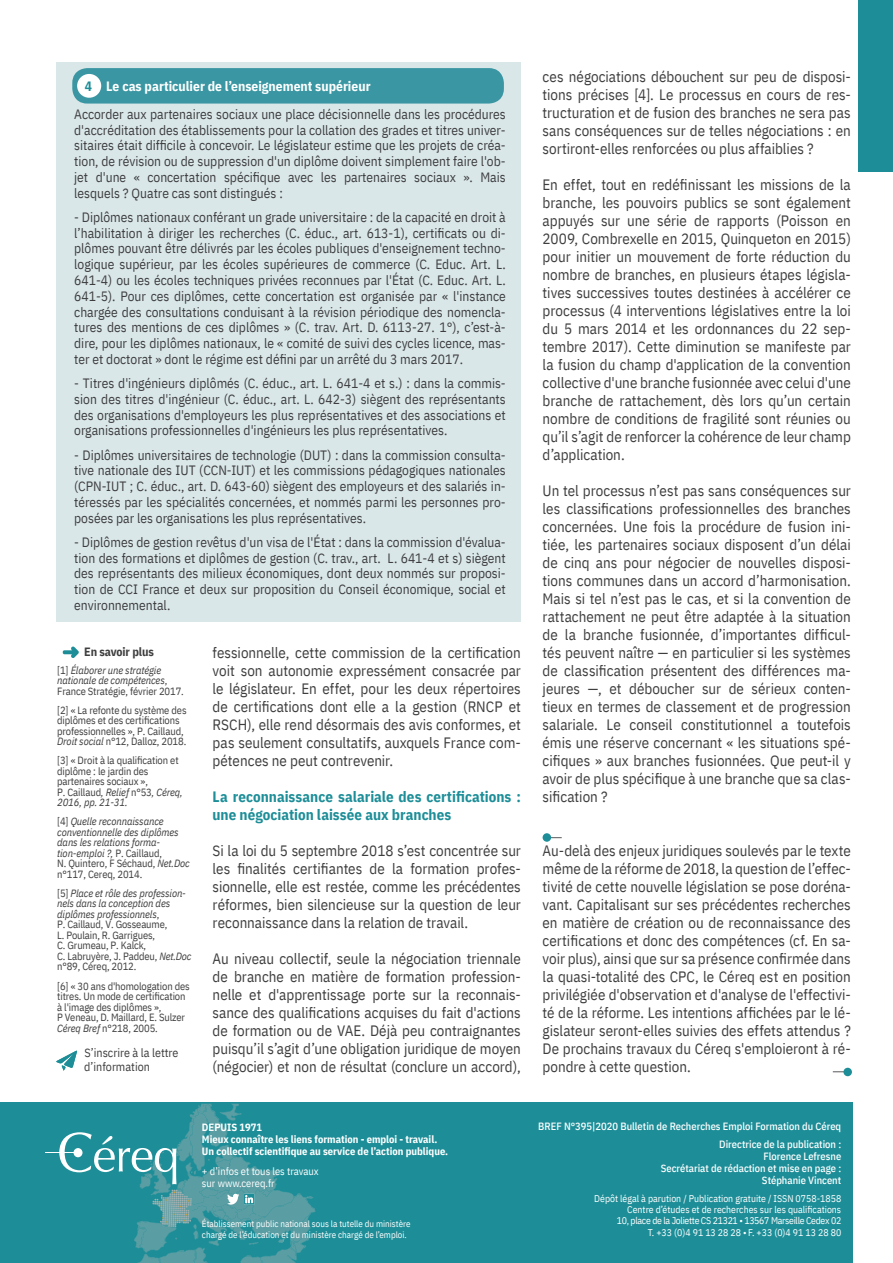
<style>
.page{position:relative;width:893px;height:1263px;background:#fff}
.page>*{position:absolute;margin:0;border:0;box-sizing:border-box;transform-origin:0 0}
.TEXTE{font:15px/18px "IBM Plex Sans Cond";color:#3e3e3f;text-align:justify}
.TEXTE-2{font:700 15px/18px "IBM Plex Sans Cond";color:#1d8e98}
.t1{font:13.5px/15.8px "IBM Plex Sans Cond";color:#3e3e3f;text-align:justify}
.TEXTEENCADRE{font:700 13.5px "IBM Plex Sans Cond";color:#fff}
.TEXTEENCADRE-2{font:700 13.5px "IBM Plex Sans Cond";color:#1d8e98}
.t2{font:12px/13.5px "IBM Plex Sans Cond";color:#3e3e3f}
.t3{font:700 12px "IBM Plex Sans Cond";letter-spacing:-.01em;color:#3e3e3f}
.t4{font:10.5px/10.5px "IBM Plex Sans Cond";letter-spacing:-.01em;color:#3e3e3f}
.t5{font:italic 10.5px/10.5px "IBM Plex Sans Cond";letter-spacing:-.01em;color:#3e3e3f}
.t6{font:500 10.5px/12px "IBM Plex Sans Cond";color:#fff;text-align:right}
.t7{font:700 10.5px "IBM Plex Sans Cond";color:#fff}
.t8{font:10.5px/12px "IBM Plex Sans Cond";color:#fff}
.t9{font:9.75px/11.2px "IBM Plex Sans Cond";color:#fff;text-align:right}
.t10{font:9px/10.8px "IBM Plex Sans Cond";color:#fff}
.s1{font-style:normal}
.s2{font-style:italic}
</style>
<div class="page">
<svg style="left:63px;top:646px;width:16px;height:12px"></svg>
<svg style="left:56px;top:1051px;width:21px;height:20px"></svg>
<div style="left:0;top:1102px;width:853px;height:161px;background:#1d8e98"></div>
<hr style="left:46px;top:1152px;width:35px;height:1px;background:#fff">
<svg style="left:59px;top:1103px;width:257px;height:160px"></svg>
<div style="left:843px;top:1068px;width:9px;height:8px;background:#1d8e98;border-radius:50%"></div>
<div style="left:859px;top:0;width:34px;height:172px;background:#1d8e98"></div>
<div style="left:543px;top:833px;width:8px;height:9px;background:#1d8e98;border-radius:50%"></div>
<div style="left:56px;top:63px;width:465px;height:559px;background:#dae7e9"></div>
<div style="left:72px;top:68px;width:432px;height:36px;background:#3996a2;border-radius:15px"></div>
<div style="left:77px;top:74px;width:24px;height:24px;background:#fff;border-radius:50%"></div>
<p class="TEXTEENCADRE-2" style="left:85px;top:76px;width:9px">4</p>
<p class="TEXTEENCADRE" style="left:106px;top:76px;width:266px">Le cas particulier de l’enseignement supérieur</p>
<p class="t1" style="left:74px;top:105px;width:433px">Accorder aux partenaires sociaux une place décisionnelle dans les procédures d'accréditation des établissements pour la collation des grades et titres univer&shy;sitaires était difficile à concevoir. Le législateur estime que les projets de créa&shy;tion, de révision ou de suppression d'un diplôme doivent simplement faire l'ob&shy;jet d'une « concertation spécifique avec les partenaires sociaux ». Mais lesquels ? Quatre cas sont distingués :</p>
<p class="t1" style="left:74px;top:208px;width:433px">- Diplômes nationaux conférant un grade universitaire : de la capacité en droit à l’habilitation à diriger les recherches (C. éduc., art. 613-1), certificats ou di&shy;plômes pouvant être délivrés par les écoles publiques d'enseignement techno&shy;logique supérieur, par les écoles supérieures de commerce (C. Educ. Art. L.<br>641-4) ou les écoles techniques privées reconnues par l'État (C. Educ. Art. L.<br>641-5). Pour ces diplômes, cette concertation est organisée par « l'instance chargée des consultations conduisant à la révision périodique des nomencla&shy;tures des mentions de ces diplômes » (C. trav. Art. D. 6113-27. 1°), c’est-à&shy;dire, pour les diplômes nationaux, le « comité de suivi des cycles licence, mas&shy;ter et doctorat » dont le régime est défini par un arrêté du 3 mars 2017.</p>
<p class="t1" style="left:74px;top:374px;width:433px">- Titres d'ingénieurs diplômés (C. éduc., art. L. 641-4 et s.) : dans la commis&shy;sion des titres d'ingénieur (C. éduc., art. L. 642-3) siègent des représentants des organisations d'employeurs les plus représentatives et des associations et organisations professionnelles d'ingénieurs les plus représentatives.</p>
<p class="t1" style="left:74px;top:446px;width:433px">- Diplômes universitaires de technologie (DUT) : dans la commission consulta&shy;tive nationale des IUT (CCN-IUT) et les commissions pédagogiques nationales (CPN-IUT ; C. éduc., art. D. 643-60) siègent des employeurs et des salariés in&shy;téressés par les spécialités concernées, et nommés parmi les personnes pro&shy;posées par les organisations les plus représentatives.</p>
<p class="t1" style="left:74px;top:533px;width:433px">- Diplômes de gestion revêtus d'un visa de l'État : dans la commission d'évalua&shy;tion des formations et diplômes de gestion (C. trav., art. L. 641-4 et s) siègent des représentants des milieux économiques, dont deux nommés sur proposi&shy;tion de CCI France et deux sur proposition du Conseil économique, social et environnemental.</p>
<p class="t3" style="left:84px;top:642px;width:71px">En savoir plus</p>
<p class="t5" style="left:57px;top:664px;width:128px"><span class="s1">[1]</span> Élaborer une stratégie nationale de compétences<span class="s1">,<br>France Stratégie, février 2017.</span></p>
<p class="t4" style="left:57px;top:704px;width:131px">[2] « La refonte du système des diplômes et des certifications professionnelles », P. Caillaud,<br><span class="s2">Droit social</span> n°12, Dalloz, 2018.</p>
<p class="t4" style="left:57px;top:754px;width:127px">[3] « Droit à la qualification et diplôme : le jardin des partenaires sociaux »,<br>P. Caillaud<span class="s2">, Relief</span> n°53<span class="s2">, Céreq,<br>2016, pp. 21-31.</span></p>
<p class="t5" style="left:57px;top:815px;width:134px"><span class="s1">[4]</span> Quelle reconnaissance conventionnelle des diplômes dans les relations forma&shy;tion-emploi ?, <span class="s1">P. Caillaud,<br>N. Quintero, F Séchaud,</span> Net.Doc <span class="s1">n°117, Cereq, 2014.</span></p>
<p class="t4" style="left:57px;top:887px;width:136px">[5] <span class="s2">Place et rôle des profession&shy;nels dans la conception des diplômes professionnels</span>,<br>P. Caillaud, V. Gosseaume,<br>L. Poulain, R. Garrigues,<br>C. Grumeau, P. Kalck,<br>C. Labruyère, J. Paddeu, <span class="s2">Net.Doc </span>n°89, Céreq, 2012.</p>
<p class="t4" style="left:57px;top:980px;width:134px">[6] « 30 ans d'homologation des titres. Un mode de certification à l'image des diplômes »,<br>P Veneau, D. Maillard, E. Sulzer<br><span class="s2">Céreq Bref</span> n°218, 2005.</p>
<p class="t2" style="left:84px;top:1045px;width:96px">S’inscrire à la lettre d’information</p>
<p class="TEXTE" style="left:213px;top:642px;width:310px">fessionnelle, cette commission de la certification voit son autonomie expressément consacrée par le législateur. En effet, pour les deux répertoires de certifications dont elle a la gestion (RNCP et RSCH), elle rend désormais des avis conformes, et pas seulement consultatifs, auxquels France com&shy;pétences ne peut contrevenir.</p>
<p class="TEXTE-2" style="left:213px;top:786px;width:310px">La reconnaissance salariale des certifications : une négociation laissée aux branches</p>
<p class="TEXTE" style="left:213px;top:840px;width:310px">Si la loi du 5 septembre 2018 s’est concentrée sur les finalités certifiantes de la formation profes&shy;sionnelle, elle est restée, comme les précédentes réformes, bien silencieuse sur la question de leur reconnaissance dans la relation de travail.</p>
<p class="TEXTE" style="left:213px;top:948px;width:310px">Au niveau collectif, seule la négociation triennale de branche en matière de formation profession&shy;nelle et d'apprentissage porte sur la reconnais&shy;sance des qualifications acquises du fait d'actions de formation ou de VAE. Déjà peu contraignantes puisqu’il s’agit d’une obligation juridique de moyen (négocier) et non de résultat (conclure un accord),</p>
<p class="TEXTE" style="left:543px;top:66px;width:310px">ces négociations débouchent sur peu de disposi&shy;tions précises [4]. Le processus en cours de res&shy;tructuration et de fusion des branches ne sera pas sans conséquences sur de telles négociations : en sortiront-elles renforcées ou plus affaiblies ?</p>
<p class="TEXTE" style="left:543px;top:174px;width:310px">En effet, tout en redéfinissant les missions de la branche, les pouvoirs publics se sont également appuyés sur une série de rapports (Poisson en 2009, Combrexelle en 2015, Quinqueton en 2015) pour initier un mouvement de forte réduction du nombre de branches, en plusieurs étapes législa&shy;tives successives toutes destinées à accélérer ce processus (4 interventions législatives entre la loi du 5 mars 2014 et les ordonnances du 22 sep&shy;tembre 2017). Cette diminution se manifeste par la fusion du champ d'application de la convention collective d'une branche fusionnée avec celui d'une branche de rattachement, dès lors qu’un certain nombre de conditions de fragilité sont réunies ou qu’il s’agit de renforcer la cohérence de leur champ d’application.</p>
<p class="TEXTE" style="left:543px;top:480px;width:310px">Un tel processus n’est pas sans conséquences sur les classifications professionnelles des branches concernées. Une fois la procédure de fusion ini&shy;tiée, les partenaires sociaux disposent d’un délai de cinq ans pour négocier de nouvelles disposi&shy;tions communes dans un accord d’harmonisation.<br>Mais si tel n’est pas le cas, et si la convention de rattachement ne peut être adaptée à la situation de la branche fusionnée, d’importantes difficul&shy;tés peuvent naître — en particulier si les systèmes de classification présentent des différences ma&shy;jeures —, et déboucher sur de sérieux conten&shy;tieux en termes de classement et de progression salariale. Le conseil constitutionnel a toutefois émis une réserve concernant « les situations spé&shy;cifiques » aux branches fusionnées. Que peut-il y avoir de plus spécifique à une branche que sa clas&shy;sification ?</p>
<p class="TEXTE" style="left:543px;top:840px;width:310px">Au-delà des enjeux juridiques soulevés par le texte même de la réforme de 2018, la question de l’effec&shy;tivité de cette nouvelle législation se pose doréna&shy;vant. Capitalisant sur ses précédentes recherches en matière de création ou de reconnaissance des certifications et donc des compétences (cf. En sa&shy;voir plus), ainsi que sur sa présence confirmée dans la quasi-totalité des CPC, le Céreq est en position privilégiée d'observation et d'analyse de l'effectivi&shy;té de la réforme. Les intentions affichées par le lé&shy;gislateur seront-elles suivies des effets attendus ?<br>De prochains travaux du Céreq s'emploieront à ré&shy;pondre à cette question.</p>
<p class="t7" style="left:202px;top:1119px;width:62px">DEPUIS 1971</p>
<p class="t7" style="left:202px;top:1131px;width:237px">Mieux connaître les liens formation - emploi - travail.</p>
<p class="t7" style="left:202px;top:1143px;width:248px">Un collectif scientifique au service de l’action publique.</p>
<p class="t8" style="left:202px;top:1165px;width:118px">+ d’infos et tous les travaux sur www.cereq.fr</p>
<p class="t10" style="left:202px;top:1217px;width:210px">Établissement public national sous la tutelle du ministère chargé de l’éducation et du ministère chargé de l’emploi.</p>
<p class="t6" style="left:538px;top:1119px;width:304px">BREF N°395|2020 Bulletin de Recherches Emploi Formation du Céreq</p>
<p class="t6" style="left:661px;top:1137px;width:182px">Directrice de la publication :<br>Florence Lefresne<br>Secrétariat de rédaction et mise en page :<br>Stéphanie Vincent</p>
<p class="t9" style="left:594px;top:1192px;width:248px">Dépôt légal à parution / Publication gratuite / ISSN 0758-1858</p>
<p class="t9" style="left:617px;top:1203px;width:226px">Centre d’études et de recherches sur les qualifications<br>10, place de la Joliette CS 21321 • 13567 Marseille Cedex 02</p>
<p class="t9" style="left:648px;top:1226px;width:195px">T. +33 (0)4 91 13 28 28 • F. +33 (0)4 91 13 28 80</p>
</div>
